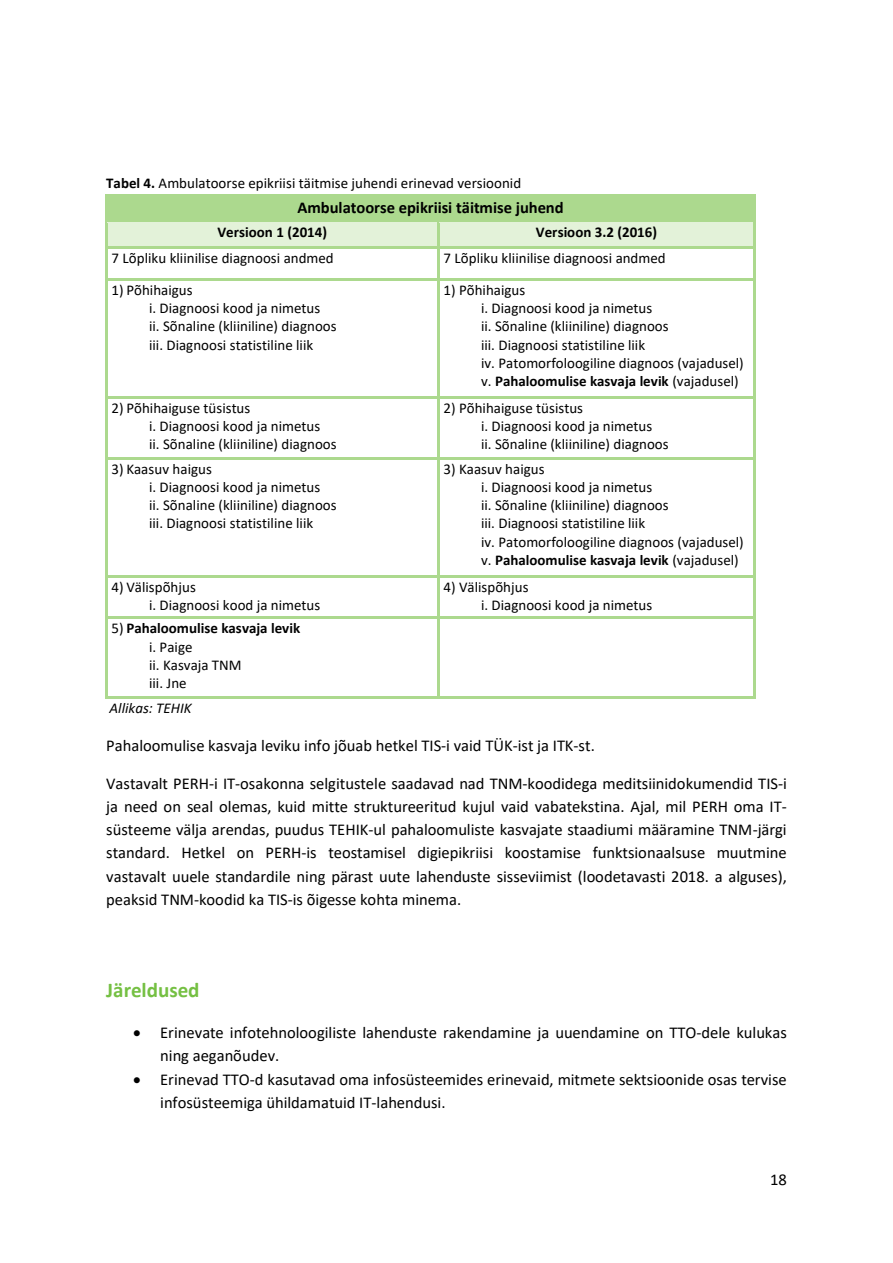
<style>
.page{position:relative;width:893px;height:1263px;background:#fff}
.page>*{position:absolute;margin:0;border:0;box-sizing:border-box;transform-origin:0 0}
.t1{font:700 21px "Calibri";color:#75c043}
.t2{font:16.5px/23.1px "Calibri";color:#000}
.t3{font:700 16.5px "Calibri";letter-spacing:-.005em;color:#000}
.t4{font:15px/18.3px "Calibri";color:#000}
.t5{font:700 15px "Calibri";color:#000}
.t6{font:italic 15px "Calibri";color:#000}
.s1{font-weight:700}
</style>
<div class="page">
<div style="left:107px;top:197px;width:647px;height:24px;background:#acd98e"></div>
<hr style="left:107px;top:195px;width:647px;height:2px;background:#acd98e">
<hr style="left:105px;top:197px;width:2px;height:24px;background:#acd98e">
<hr style="left:754px;top:197px;width:2px;height:24px;background:#acd98e">
<div style="left:107px;top:223px;width:330px;height:23px;background:#e3f2d9"></div>
<div style="left:439px;top:223px;width:315px;height:23px;background:#e3f2d9"></div>
<hr style="left:107px;top:221px;width:330px;height:2px;background:#acd98e">
<hr style="left:439px;top:221px;width:315px;height:2px;background:#acd98e">
<hr style="left:105px;top:223px;width:2px;height:23px;background:#acd98e">
<hr style="left:437px;top:223px;width:2px;height:23px;background:#acd98e">
<hr style="left:754px;top:223px;width:2px;height:23px;background:#acd98e">
<hr style="left:107px;top:246px;width:330px;height:3px;background:#acd98e">
<hr style="left:439px;top:246px;width:315px;height:3px;background:#acd98e">
<hr style="left:105px;top:249px;width:2px;height:29px;background:#acd98e">
<hr style="left:437px;top:249px;width:2px;height:29px;background:#acd98e">
<hr style="left:754px;top:249px;width:2px;height:29px;background:#acd98e">
<hr style="left:107px;top:278px;width:330px;height:2px;background:#acd98e">
<hr style="left:439px;top:278px;width:315px;height:2px;background:#acd98e">
<hr style="left:105px;top:280px;width:2px;height:116px;background:#acd98e">
<hr style="left:437px;top:280px;width:2px;height:116px;background:#acd98e">
<hr style="left:754px;top:280px;width:2px;height:116px;background:#acd98e">
<hr style="left:107px;top:396px;width:330px;height:2px;background:#acd98e">
<hr style="left:439px;top:396px;width:315px;height:2px;background:#acd98e">
<hr style="left:105px;top:399px;width:2px;height:58px;background:#acd98e">
<hr style="left:437px;top:399px;width:2px;height:58px;background:#acd98e">
<hr style="left:754px;top:399px;width:2px;height:58px;background:#acd98e">
<hr style="left:107px;top:457px;width:330px;height:2px;background:#acd98e">
<hr style="left:439px;top:457px;width:315px;height:2px;background:#acd98e">
<hr style="left:105px;top:459px;width:2px;height:116px;background:#acd98e">
<hr style="left:437px;top:459px;width:2px;height:116px;background:#acd98e">
<hr style="left:754px;top:459px;width:2px;height:116px;background:#acd98e">
<hr style="left:107px;top:575px;width:330px;height:2px;background:#acd98e">
<hr style="left:439px;top:575px;width:315px;height:2px;background:#acd98e">
<hr style="left:105px;top:577px;width:2px;height:40px;background:#acd98e">
<hr style="left:437px;top:577px;width:2px;height:40px;background:#acd98e">
<hr style="left:754px;top:577px;width:2px;height:40px;background:#acd98e">
<hr style="left:107px;top:617px;width:330px;height:2px;background:#acd98e">
<hr style="left:439px;top:617px;width:315px;height:2px;background:#acd98e">
<hr style="left:105px;top:619px;width:2px;height:78px;background:#acd98e">
<hr style="left:107px;top:697px;width:330px;height:2px;background:#acd98e">
<hr style="left:437px;top:619px;width:2px;height:78px;background:#acd98e">
<hr style="left:439px;top:697px;width:315px;height:2px;background:#acd98e">
<hr style="left:754px;top:619px;width:2px;height:78px;background:#acd98e">
<p class="t4" style="left:106px;top:175px;width:417px"><span class="s1">Tabel 4.</span> Ambulatoorse epikriisi täitmise juhendi erinevad versioonid</p>
<p class="t3" style="left:297px;top:200px;width:268px">Ambulatoorse epikriisi täitmise juhend</p>
<p class="t5" style="left:217px;top:226px;width:111px">Versioon 1 (2014)</p>
<p class="t5" style="left:536px;top:226px;width:123px">Versioon 3.2 (2016)</p>
<p class="t4" style="left:112px;top:250px;width:224px">7 Lõpliku kliinilise diagnoosi andmed</p>
<p class="t4" style="left:444px;top:250px;width:224px">7 Lõpliku kliinilise diagnoosi andmed</p>
<p class="t4" style="left:149px;top:282px;width:189px;text-indent:-37px">1) Põhihaigus<br>i. Diagnoosi kood ja nimetus<br>ii. Sõnaline (kliiniline) diagnoos iii. Diagnoosi statistiline liik</p>
<p class="t4" style="left:481px;top:282px;width:264px;text-indent:-37px">1) Põhihaigus<br>i. Diagnoosi kood ja nimetus<br>ii. Sõnaline (kliiniline) diagnoos<br>iii. Diagnoosi statistiline liik<br>iv. Patomorfoloogiline diagnoos (vajadusel) v. <span class="s1">Pahaloomulise kasvaja levik</span> (vajadusel)</p>
<p class="t4" style="left:149px;top:400px;width:189px;text-indent:-37px">2) Põhihaiguse tüsistus<br>i. Diagnoosi kood ja nimetus<br>ii. Sõnaline (kliiniline) diagnoos</p>
<p class="t4" style="left:481px;top:400px;width:189px;text-indent:-37px">2) Põhihaiguse tüsistus<br>i. Diagnoosi kood ja nimetus<br>ii. Sõnaline (kliiniline) diagnoos</p>
<p class="t4" style="left:149px;top:461px;width:189px;text-indent:-37px">3) Kaasuv haigus<br>i. Diagnoosi kood ja nimetus<br>ii. Sõnaline (kliiniline) diagnoos iii. Diagnoosi statistiline liik</p>
<p class="t4" style="left:481px;top:461px;width:264px;text-indent:-37px">3) Kaasuv haigus<br>i. Diagnoosi kood ja nimetus<br>ii. Sõnaline (kliiniline) diagnoos<br>iii. Diagnoosi statistiline liik<br>iv. Patomorfoloogiline diagnoos (vajadusel) v. <span class="s1">Pahaloomulise kasvaja levik</span> (vajadusel)</p>
<p class="t4" style="left:149px;top:579px;width:173px;text-indent:-37px">4) Välispõhjus<br>i. Diagnoosi kood ja nimetus</p>
<p class="t4" style="left:481px;top:579px;width:173px;text-indent:-37px">4) Välispõhjus<br>i. Diagnoosi kood ja nimetus</p>
<p class="t4" style="left:149px;top:620px;width:153px;text-indent:-37px">5) <span class="s1">Pahaloomulise kasvaja levik </span>i. Paige<br>ii. Kasvaja TNM<br>iii. Jne</p>
<p class="t6" style="left:110px;top:702px;width:84px">Allikas: TEHIK</p>
<p class="t2" style="left:106px;top:735px;width:490px">Pahaloomulise kasvaja leviku info jõuab hetkel TIS-i vaid TÜK-ist ja ITK-st.</p>
<p class="t2" style="left:106px;top:773px;width:682px;text-align:justify">Vastavalt PERH-i IT-osakonna selgitustele saadavad nad TNM-koodidega meditsiinidokumendid TIS-i ja need on seal olemas, kuid mitte struktureeritud kujul vaid vabatekstina. Ajal, mil PERH oma IT&shy;süsteeme välja arendas, puudus TEHIK-ul pahaloomuliste kasvajate staadiumi määramine TNM-järgi standard. Hetkel on PERH-is teostamisel digiepikriisi koostamise funktsionaalsuse muutmine vastavalt uuele standardile ning pärast uute lahenduste sisseviimist (loodetavasti 2018. a alguses), peaksid TNM-koodid ka TIS-is õigesse kohta minema.</p>
<h2 class="t1" style="left:106px;top:982px;width:95px">Järeldused</h2>
<p class="t2" style="left:160px;top:1022px;width:628px;text-indent:-27px">• Erinevate infotehnoloogiliste lahenduste rakendamine ja uuendamine on TTO-dele kulukas ning aeganõudev.</p>
<p class="t2" style="left:160px;top:1069px;width:628px;text-indent:-27px">• Erinevad TTO-d kasutavad oma infosüsteemides erinevaid, mitmete sektsioonide osas tervise infosüsteemiga ühildamatuid IT-lahendusi.</p>
<p class="t2" style="left:770px;top:1170px;width:18px">18</p>
</div>
